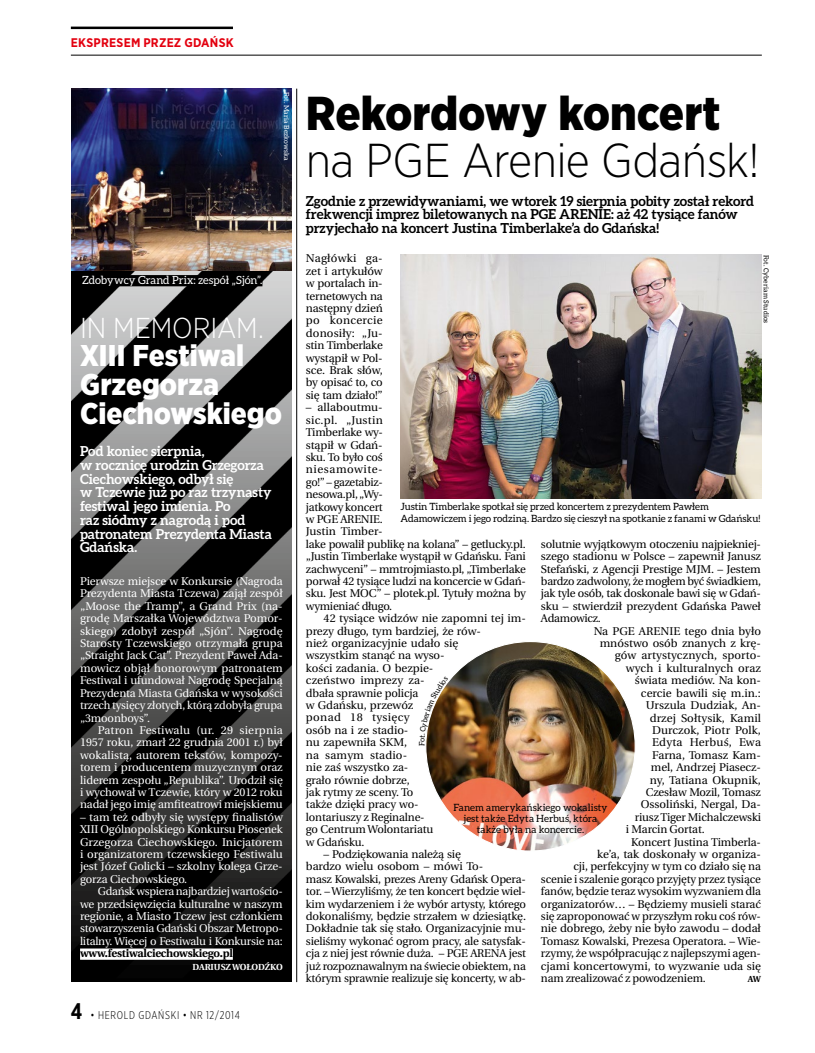
<style>
.page{position:relative;width:815px;height:1053px;background:#fff}
.page>*{position:absolute;margin:0;border:0;box-sizing:border-box;transform-origin:0 0}
.t1{font:300 47.5px "Gotham Narrow";letter-spacing:-.015em;color:#000}
.t2{font:900 47.5px "Gotham Narrow";color:#000}
.t3{font:900 30px/28.8px "Gotham Narrow";color:#fff}
.t4{font:300 28.75px "Gotham Narrow";letter-spacing:-.005em;color:#fff}
.t5{font:700 13.75px/13.8px "Aleo";color:#fff}
.t6{font:700 13.75px/13.8px "Aleo";letter-spacing:-.005em;color:#000}
.t7{font:700 12.5px "Gotham Narrow";letter-spacing:.02em;color:#e3000f}
.t8{font:11.25px/12.4px "Heuristica";letter-spacing:-.01em;color:#000}
.t9{font:11.25px/12.4px "Heuristica";letter-spacing:-.01em;color:#fff;text-align:justify}
.t10{font:11.25px "Aleo";color:#fff}
.t11{font:700 11.25px "Heuristica";letter-spacing:-.02em;color:#000}
.t12{font:300 11.25px "Gotham X Narrow";letter-spacing:.06em;color:#000}
.t13{font:11.25px "Heuristica";letter-spacing:.02em;color:#000}
.t14{font:10px/11.2px "Aleo";letter-spacing:-.005em;color:#000;text-align:center}
.t15{font:700 8.75px "Heuristica";letter-spacing:-.01em;color:#fff}
.t16{font:700 8.75px "Heuristica";color:#000}
.t17{font:6.88px "Aleo";letter-spacing:.015em;color:#000}
.t18{font:6.88px "Aleo";letter-spacing:.01em;color:#fff}
.s1{font-weight:700;font-size:22.5px}
</style>
<div class="page">
<img style="left:71px;top:270px;width:221px;height:711px">
<hr style="left:296px;top:89px;width:1px;height:892px;background:#000">
<img style="left:400px;top:254px;width:362px;height:244px">
<img style="left:71px;top:89px;width:221px;height:181px">
<img style="left:426px;top:641px;width:209px;height:210px;border-radius:105px">
<div style="left:80px;top:948px;width:153px;height:11px;background:#fff"></div>
<div style="left:82px;top:275px;width:180px;height:11px;background:#000"></div>
<hr style="left:71px;top:27px;width:162px;height:2px;background:#000">
<hr style="left:71px;top:55px;width:691px;height:1px;background:#000">
<svg style="left:425px;top:682px;width:23px;height:63px"></svg>
<p class="t7" style="left:71px;top:34px;width:164px">EKSPRESEM PRZEZ GDAŃSK</p>
<p class="t18" style="left:291px;top:92px;width:70px;rotate:90deg">Fot. Maria Bezkowska</p>
<p class="t10" style="left:82px;top:273px;width:182px">Zdobywcy Grand Prix: zespół „Sjón”.</p>
<h3 class="t4" style="left:80px;top:310px;width:185px">IN MEMORIAM.</h3>
<h2 class="t3" style="left:80px;top:341px;width:203px">XIII Festiwal<br>Grzegorza<br>Ciechowskiego</h2>
<p class="t5" style="left:80px;top:444px;width:193px">Pod koniec sierpnia,<br>w rocznicę urodzin Grzegorza<br>Ciechowskiego, odbył się<br>w Tczewie już po raz trzynasty festiwal jego imienia. Po<br>raz siódmy z nagrodą i pod patronatem Prezydenta Miasta<br>Gdańska.</p>
<p class="t9" style="left:80px;top:575px;width:204px">Pierwsze miejsce w Konkursie (Nagroda Prezydenta Miasta Tczewa) zajął zespół „Moose the Tramp”, a Grand Prix (na&shy;grodę Marszałka Województwa Pomor&shy;skiego) zdobył zespół „Sjón”. Nagrodę Starosty Tczewskiego otrzymała grupa „Straight Jack Cat”. Prezydent Paweł Ada&shy;mowicz objął honorowym patronatem Festiwal i ufundował Nagrodę Specjalną Prezydenta Miasta Gdańska w wysokości trzech tysięcy złotych, którą zdobyła grupa „3moonboys”.</p>
<p class="t9" style="left:80px;top:724px;width:204px;text-indent:18px">Patron Festiwalu (ur. 29 sierpnia 1957 roku, zmarł 22 grudnia 2001 r.) był wokalistą, autorem tekstów, kompozy&shy;torem i producentem muzycznym oraz liderem zespołu „Republika”. Urodził się i wychował w Tczewie, który w 2012 roku nadał jego imię amfiteatrowi miejskiemu</p>
<p class="t9" style="left:80px;top:810px;width:204px">– tam też odbyły się występy finalistów XIII Ogólnopolskiego Konkursu Piosenek Grzegorza Ciechowskiego. Inicjatorem i organizatorem tczewskiego Festiwalu jest Józef Golicki – szkolny kolega Grze&shy;gorza Ciechowskiego.</p>
<p class="t9" style="left:80px;top:885px;width:204px;text-indent:18px">Gdańsk wspiera najbardziej wartościo&shy;we przedsięwzięcia kulturalne w naszym regionie, a Miasto Tczew jest członkiem stowarzyszenia Gdański Obszar Metropo&shy;litalny. Więcej o Festiwalu i Konkursie na:</p>
<p class="t11" style="left:80px;top:944px;width:154px">www.festiwalciechowskiego.pl</p>
<p class="t15" style="left:192px;top:959px;width:92px">DARIUSZ WOŁODŹKO</p>
<p class="t12" style="left:71px;top:1008px;width:171px"><span class="s1">4</span> • HEROLD GDAŃSKI • NR 12/2014</p>
<h1 class="t2" style="left:306px;top:81px;width:416px">Rekordowy koncert</h1>
<h1 class="t1" style="left:306px;top:131px;width:455px">na PGE Arenie Gdańsk!</h1>
<p class="t6" style="left:306px;top:193px;width:450px">Zgodnie z przewidywaniami, we wtorek 19 sierpnia pobity został rekord frekwencji imprez biletowanych na PGE ARENIE: aż 42 tysiące fanów przyjechało na koncert Justina Timberlake’a do Gdańska!</p>
<p class="t8" style="left:306px;top:252px;width:78px;text-align:justify">Nagłówki ga&shy;zet i artykułów w portalach in&shy;ternetowych na następny dzień po koncercie donosiły: „Ju&shy;stin Timberlake wystąpił w Pol&shy;sce. Brak słów, by opisać to, co się tam działo!”</p>
<p class="t8" style="left:306px;top:401px;width:222px">– allaboutmu-<br>sic.pl. „Justin<br>Timberlake wy-<br>stąpił w Gdań-<br>sku. To było coś<br>niesamowite-<br>go!” – gazetabiz-<br>nesowa.pl, „Wy-<br>jatkowy koncert<br>w PGE ARENIE.<br>Justin Timber-<br>lake powalił publikę na kolana” – getlucky.pl. „Justin Timberlake wystąpił w Gdańsku. Fani zachwyceni” – mmtrojmiasto.pl, „Timberlake porwał 42 tysiące ludzi na koncercie w Gdań&shy;sku. Jest MOC” – plotek.pl. Tytuły można by wymieniać długo.</p>
<p class="t8" style="left:306px;top:612px;width:222px;text-indent:18px">42 tysiące widzów nie zapomni tej im&shy;prezy długo, tym bardziej, że rów-<br>nież organizacyjnie udało się<br>wszystkim stanąć na wyso-<br>kości zadania. O bezpie-<br>czeństwo imprezy za-<br>dbała sprawnie policja<br>w Gdańsku, przewóz<br>ponad 18 tysięcy<br>osób na i ze stadio-<br>nu zapewniła SKM,<br>na samym stadio-<br>nie zaś wszystko za-<br>grało równie dobrze,<br>jak rytmy ze sceny. To<br>także dzięki pracy wo-<br>lontariuszy z Reginalne-<br>go Centrum Wolontariatu<br>w Gdańsku.</p>
<p class="t8" style="left:306px;top:848px;width:222px;text-indent:18px">– Podziękowania należą się<br>bardzo wielu osobom – mówi To-<br>masz Kowalski, prezes Areny Gdańsk Opera&shy;tor. – Wierzyliśmy, że ten koncert będzie wiel&shy;kim wydarzeniem i że wybór artysty, którego dokonaliśmy, będzie strzałem w dziesiątkę.<br>Dokładnie tak się stało. Organizacyjnie mu&shy;sieliśmy wykonać ogrom pracy, ale satysfak&shy;cja z niej jest równie duża. – PGE ARENA jest już rozpoznawalnym na świecie obiektem, na którym sprawnie realizuje się koncerty, w ab-</p>
<p class="t17" style="left:770px;top:254px;width:70px;rotate:90deg">Fot. Cyberiam Studios</p>
<p class="t14" style="left:400px;top:501px;width:361px;text-align:left">Justin Timberlake spotkał się przed koncertem z prezydentem Pawłem<br>Adamowiczem i jego rodziną. Bardzo się cieszył na spotkanie z fanami w Gdańsku!</p>
<p class="t8" style="left:541px;top:538px;width:222px">solutnie wyjątkowym otoczeniu najpiekniej-</p>
<p class="t8" style="left:541px;top:550px;width:222px">szego stadionu w Polsce – zapewnił Janusz</p>
<p class="t8" style="left:541px;top:562px;width:221px">Stefański, z Agencji Prestige MJM. – Jestem</p>
<p class="t8" style="left:541px;top:575px;width:222px">bardzo zadwolony, że mogłem być świadkiem,</p>
<p class="t8" style="left:541px;top:587px;width:222px">jak tyle osób, tak doskonale bawi się w Gdań-</p>
<p class="t8" style="left:541px;top:600px;width:221px">sku – stwierdził prezydent Gdańska Paweł</p>
<p class="t8" style="left:541px;top:612px;width:62px">Adamowicz.</p>
<p class="t8" style="left:594px;top:624px;width:169px">Na PGE ARENIE tego dnia było</p>
<p class="t8" style="left:600px;top:637px;width:163px">mnóstwo osób znanych z krę-</p>
<p class="t8" style="left:615px;top:649px;width:148px">gów artystycznych, sporto-</p>
<p class="t8" style="left:626px;top:662px;width:136px">wych i kulturalnych oraz</p>
<p class="t8" style="left:635px;top:674px;width:128px">świata mediów. Na kon-</p>
<p class="t8" style="left:641px;top:686px;width:122px">cercie bawili się m.in.:</p>
<p class="t8" style="left:646px;top:699px;width:116px">Urszula Dudziak, An-</p>
<p class="t8" style="left:650px;top:711px;width:113px">drzej Sołtysik, Kamil</p>
<p class="t8" style="left:652px;top:724px;width:110px">Durczok, Piotr Polk,</p>
<p class="t13" style="left:652px;top:733px;width:110px">Edyta Herbuś, Ewa</p>
<p class="t8" style="left:652px;top:748px;width:110px">Farna, Tomasz Kam-</p>
<p class="t8" style="left:651px;top:761px;width:111px">mel, Andrzej Piasecz-</p>
<p class="t8" style="left:650px;top:773px;width:113px">ny, Tatiana Okupnik,</p>
<p class="t8" style="left:646px;top:786px;width:117px">Czesław Mozil, Tomasz</p>
<p class="t8" style="left:641px;top:798px;width:121px">Ossoliński, Nergal, Da-</p>
<p class="t8" style="left:635px;top:810px;width:128px">riusz Tiger Michalczewski</p>
<p class="t8" style="left:626px;top:823px;width:80px">i Marcin Gortat.</p>
<p class="t8" style="left:631px;top:835px;width:131px">Koncert Justina Timberla-</p>
<p class="t8" style="left:597px;top:848px;width:165px">ke’a, tak doskonały w organiza-</p>
<p class="t8" style="left:573px;top:860px;width:189px">cji, perfekcyjny w tym co działo się na</p>
<p class="t8" style="left:541px;top:872px;width:221px">scenie i szalenie gorąco przyjęty przez tysiące</p>
<p class="t8" style="left:541px;top:885px;width:222px">fanów, będzie teraz wysokim wyzwaniem dla</p>
<p class="t8" style="left:541px;top:897px;width:222px">organizatorów… – Będziemy musieli starać</p>
<p class="t8" style="left:541px;top:910px;width:222px">się zaproponować w przyszłym roku coś rów-</p>
<p class="t8" style="left:541px;top:922px;width:221px">nie dobrego, żeby nie było zawodu – dodał</p>
<p class="t8" style="left:541px;top:934px;width:221px">Tomasz Kowalski, Prezesa Operatora. – Wie-</p>
<p class="t8" style="left:541px;top:947px;width:222px">rzymy, że współpracując z najlepszymi agen-</p>
<p class="t8" style="left:541px;top:959px;width:222px">cjami koncertowymi, to wyzwanie uda się</p>
<p class="t8" style="left:541px;top:972px;width:166px">nam zrealizować z powodzeniem.</p>
<p class="t16" style="left:748px;top:971px;width:15px">AW</p>
<p class="t14" style="left:453px;top:801px;width:156px">Fanem amerykańskiego wokalisty jest także Edyta Herbuś, która także była na koncercie.</p>
</div>
